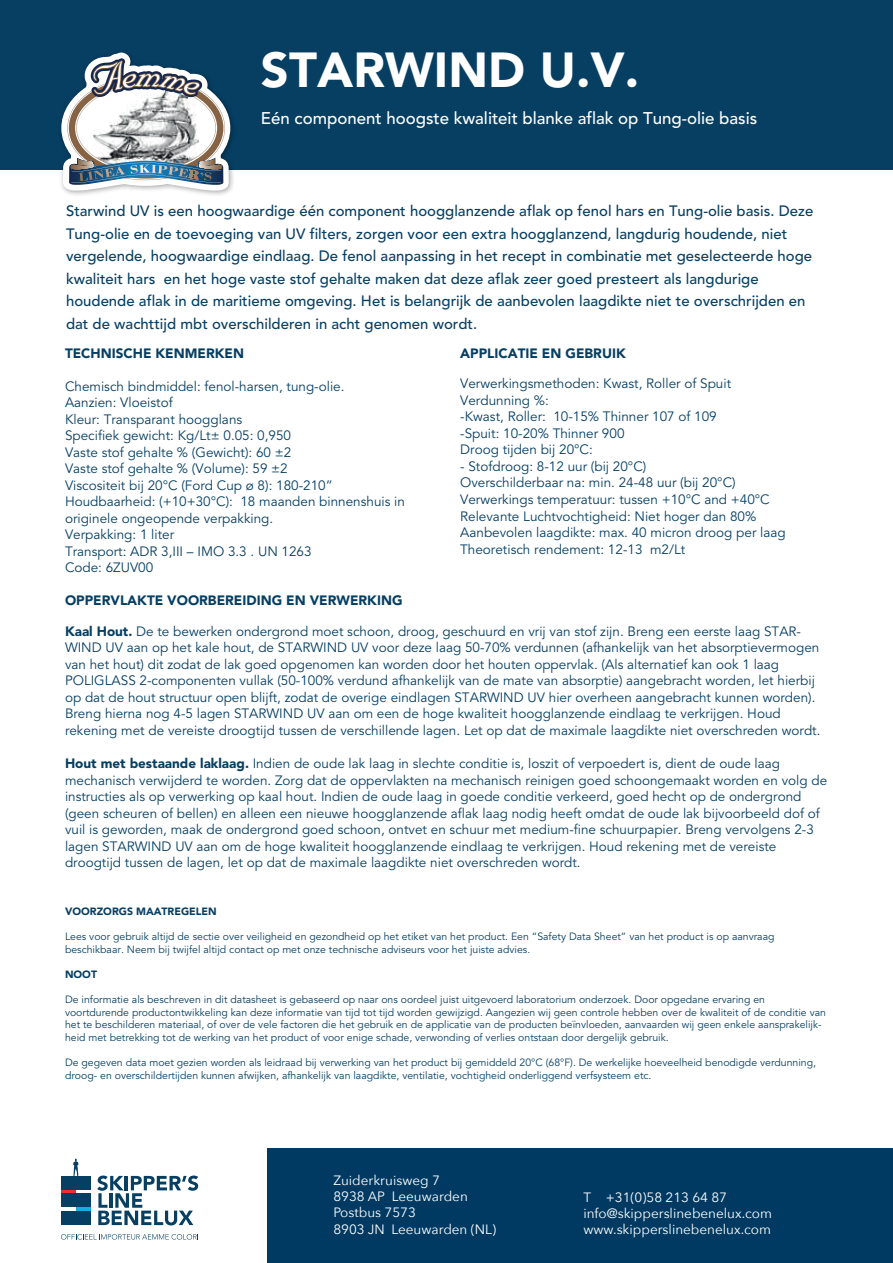
<style>
.page{position:relative;width:893px;height:1263px;background:#fff}
.page>*{position:absolute;margin:0;border:0;box-sizing:border-box;transform-origin:0 0}
.t1{font:900 48.75px "Avenir";color:#fff}
.t2{font:500 16.8px "Avenir";color:#fff}
.t3{font:500 15px/22.5px "Avenir";color:#073f63}
.t4{font:13.5px/16.5px "Avenir";color:#073f63}
.t5{font:13.5px/16.2px "Avenir Next";color:#fff}
.t6{font:900 13.5px "Avenir";color:#073f63}
.t7{font:10.5px/12.6px "Avenir";color:#073f63}
.t8{font:900 10.5px "Avenir";color:#073f63}
.s1{font-weight:900}
</style>
<div class="page">
<div style="left:0;top:0;width:893px;height:169px;background:#073f63"></div>
<img style="left:55px;top:52px;width:183px;height:143px">
<svg style="left:61px;top:53px;width:169px;height:138px"></svg>
<svg style="left:97px;top:1175px;width:101px;height:50px"></svg>
<svg style="left:61px;top:1234px;width:137px;height:5px"></svg>
<div style="left:61px;top:1186px;width:15px;height:10px;background:#ee2e33"></div>
<hr style="left:76px;top:1207px;width:15px;height:4px;background:#19abe3">
<div style="left:61px;top:1193px;width:30px;height:14px;background:#073f63"></div>
<div style="left:61px;top:1211px;width:30px;height:14px;background:#073f63"></div>
<div style="left:61px;top:1176px;width:30px;height:14px;background:#073f63"></div>
<svg style="left:73px;top:1158px;width:6px;height:18px"></svg>
<div style="left:268px;top:1148px;width:625px;height:115px;background:#003a62"></div>
<h1 class="t1" style="left:261px;top:41px;width:380px">STARWIND U.V.</h1>
<p class="t2" style="left:261px;top:109px;width:498px">Eén component hoogste kwaliteit blanke aflak op Tung-olie basis</p>
<p class="t3" style="left:66px;top:200px;width:749px">Starwind UV is een hoogwaardige één component hoogglanzende aflak op fenol hars en Tung-olie basis. Deze Tung-olie en de toevoeging van UV filters, zorgen voor een extra hoogglanzend, langdurig houdende, niet vergelende, hoogwaardige eindlaag. De fenol aanpassing in het recept in combinatie met geselecteerde hoge kwaliteit hars en het hoge vaste stof gehalte maken dat deze aflak zeer goed presteert als langdurige houdende aflak in de maritieme omgeving. Het is belangrijk de aanbevolen laagdikte niet te overschrijden en dat de wachttijd mbt overschilderen in acht genomen wordt.</p>
<p class="t6" style="left:65px;top:345px;width:180px">TECHNISCHE KENMERKEN</p>
<p class="t4" style="left:65px;top:378px;width:342px">Chemisch bindmiddel: fenol-harsen, tung-olie.<br>Aanzien: Vloeistof<br>Kleur: Transparant hoogglans<br>Specifiek gewicht: Kg/Lt± 0.05: 0,950<br>Vaste stof gehalte % (Gewicht): 60 ±2<br>Vaste stof gehalte % (Volume): 59 ±2<br>Viscositeit bij 20°C (Ford Cup ø 8): 180-210” Houdbaarheid: (+10+30°C): 18 maanden binnenshuis in originele ongeopende verpakking.<br>Verpakking: 1 liter<br>Transport: ADR 3,III – IMO 3.3 . UN 1263<br>Code: 6ZUV00</p>
<p class="t6" style="left:460px;top:345px;width:167px">APPLICATIE EN GEBRUIK</p>
<p class="t4" style="left:460px;top:376px;width:272px">Verwerkingsmethoden: Kwast, Roller of Spuit<br>Verdunning %:<br>-Kwast, Roller: 10-15% Thinner 107 of 109 -Spuit: 10-20% Thinner 900<br>Droog tijden bij 20°C:</p>
<p class="t4" style="left:460px;top:458px;width:327px">- Stofdroog: 8-12 uur (bij 20°C)<br>Overschilderbaar na: min. 24-48 uur (bij 20°C)<br>Verwerkings temperatuur: tussen +10°C and +40°C Relevante Luchtvochtigheid: Niet hoger dan 80% Aanbevolen laagdikte: max. 40 micron droog per laag Theoretisch rendement: 12-13 m2/Lt</p>
<p class="t6" style="left:65px;top:592px;width:339px">OPPERVLAKTE VOORBEREIDING EN VERWERKING</p>
<p class="t4" style="left:65px;top:623px;width:757px"><span class="s1">Kaal Hout.</span> De te bewerken ondergrond moet schoon, droog, geschuurd en vrij van stof zijn. Breng een eerste laag STAR-WIND UV aan op het kale hout, de STARWIND UV voor deze laag 50-70% verdunnen (afhankelijk van het absorptievermogen van het hout) dit zodat de lak goed opgenomen kan worden door het houten oppervlak. (Als alternatief kan ook 1 laag POLIGLASS 2-componenten vullak (50-100% verdund afhankelijk van de mate van absorptie) aangebracht worden, let hierbij op dat de hout structuur open blijft, zodat de overige eindlagen STARWIND UV hier overheen aangebracht kunnen worden).<br>Breng hierna nog 4-5 lagen STARWIND UV aan om een de hoge kwaliteit hoogglanzende eindlaag te verkrijgen. Houd rekening met de vereiste droogtijd tussen de verschillende lagen. Let op dat de maximale laagdikte niet overschreden wordt.</p>
<p class="t4" style="left:65px;top:755px;width:764px"><span class="s1">Hout met bestaande laklaag.</span> Indien de oude lak laag in slechte conditie is, loszit of verpoedert is, dient de oude laag mechanisch verwijderd te worden. Zorg dat de oppervlakten na mechanisch reinigen goed schoongemaakt worden en volg de instructies als op verwerking op kaal hout. Indien de oude laag in goede conditie verkeerd, goed hecht op de ondergrond (geen scheuren of bellen) en alleen een nieuwe hoogglanzende aflak laag nodig heeft omdat de oude lak bijvoorbeeld dof of vuil is geworden, maak de ondergrond goed schoon, ontvet en schuur met medium-fine schuurpapier. Breng vervolgens 2-3 lagen STARWIND UV aan om de hoge kwaliteit hoogglanzende eindlaag te verkrijgen. Houd rekening met de vereiste droogtijd tussen de lagen, let op dat de maximale laagdikte niet overschreden wordt.</p>
<p class="t8" style="left:65px;top:905px;width:153px">VOORZORGS MAATREGELEN</p>
<p class="t7" style="left:65px;top:930px;width:711px">Lees voor gebruik altijd de sectie over veiligheid en gezondheid op het etiket van het product. Een “Safety Data Sheet” van het product is op aanvraag beschikbaar. Neem bij twijfel altijd contact op met onze technische adviseurs voor het juiste advies.</p>
<p class="t8" style="left:65px;top:968px;width:34px">NOOT</p>
<p class="t7" style="left:65px;top:993px;width:762px">De informatie als beschreven in dit datasheet is gebaseerd op naar ons oordeel juist uitgevoerd laboratorium onderzoek. Door opgedane ervaring en voortdurende productontwikkeling kan deze informatie van tijd tot tijd worden gewijzigd. Aangezien wij geen controle hebben over de kwaliteit of de conditie van het te beschilderen materiaal, of over de vele factoren die het gebruik en de applicatie van de producten beïnvloeden, aanvaarden wij geen enkele aansprakelijk&shy;heid met betrekking tot de werking van het product of voor enige schade, verwonding of verlies ontstaan door dergelijk gebruik.</p>
<p class="t7" style="left:65px;top:1056px;width:753px">De gegeven data moet gezien worden als leidraad bij verwerking van het product bij gemiddeld 20°C (68°F). De werkelijke hoeveelheid benodigde verdunning, droog- en overschildertijden kunnen afwijken, afhankelijk van laagdikte, ventilatie, vochtigheid onderliggend verfsysteem etc.</p>
<p class="t5" style="left:333px;top:1172px;width:164px">Zuiderkruisweg 7<br>8938 AP Leeuwarden<br>Postbus 7573<br>8903 JN Leeuwarden (NL)</p>
<p class="t5" style="left:583px;top:1188px;width:190px">T +31(0)58 213 64 87 info@skipperslinebenelux.com www.skipperslinebenelux.com</p>
</div>
